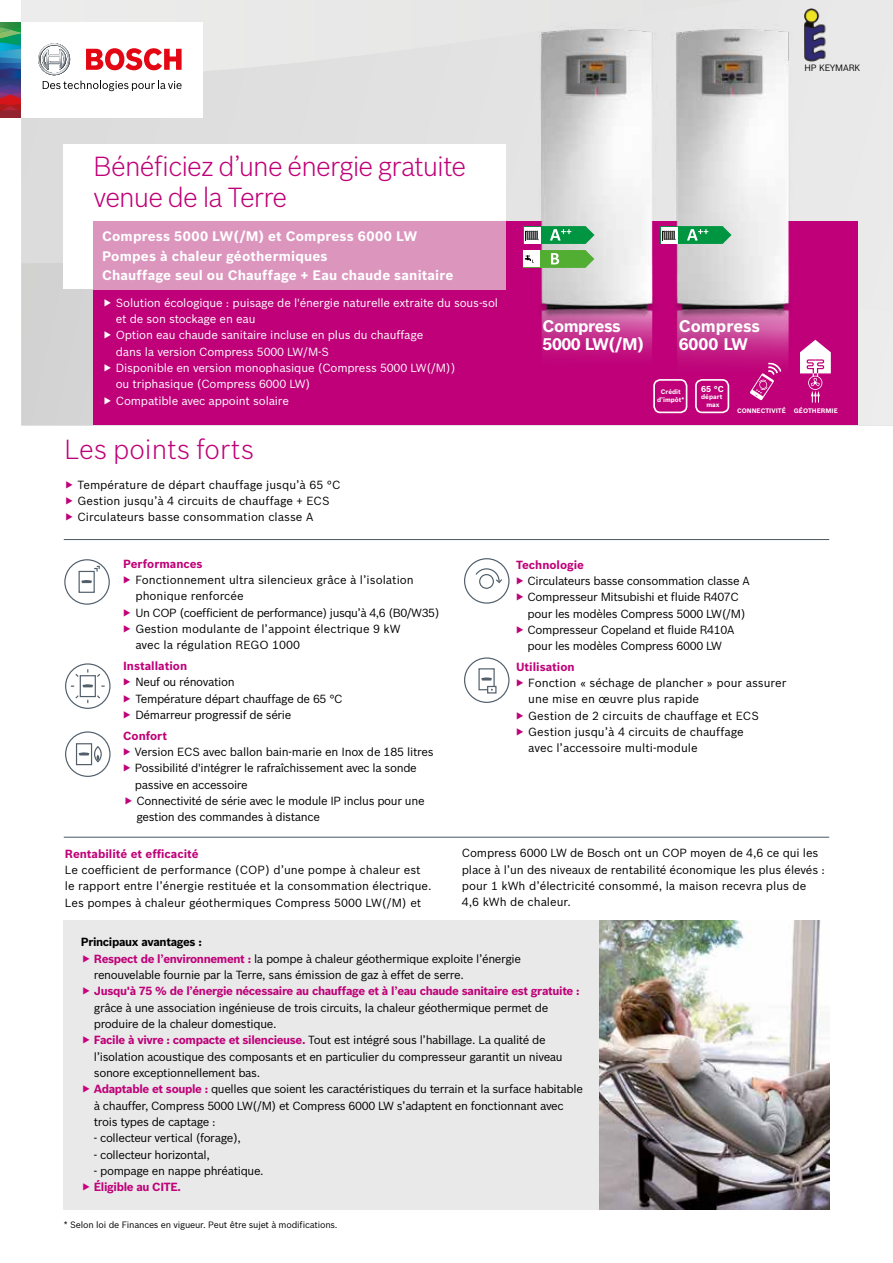
<style>
.page{position:relative;width:893px;height:1263px;background:#fff}
.page>*{position:absolute;margin:0;border:0;box-sizing:border-box;transform-origin:0 0}
.t1{font:300 27px/31.5px "Bosch Sans";letter-spacing:-.03em;color:#bf0078}
.t2{font:300 27px "Bosch Sans";color:#bf0078}
.t3{font:700 16.5px/18px "Bosch Sans";letter-spacing:-.03em;color:#fff}
.t4{font:700 16.5px/18px "Bosch Sans";color:#fff}
.t5{font:700 13.5px/19.5px "Bosch Sans";letter-spacing:.01em;color:#fff}
.t6{font:11.55px/16.4px "Bosch Sans";letter-spacing:-.03em;color:#000}
.t7{font:11.55px/16.4px "Bosch Sans";color:#000}
.t8{font:11.55px/16.4px "Bosch Sans";letter-spacing:-.015em;color:#fff}
.t9{font:11.55px/16.4px "Bosch Sans";letter-spacing:-.01em;color:#000}
.t10{font:700 11.55px "Bosch Sans";letter-spacing:-.02em;color:#bf0078}
.t11{font:700 11.55px "Bosch Sans";color:#bf0078}
.t12{font:9px "Bosch Sans";letter-spacing:-.02em;color:#000}
.t13{font:700 8.4px "Bosch Sans";color:#fff}
.t14{font:700 6.45px/7.6px "Bosch Sans";color:#fff;text-align:center}
.s1{font-weight:700}
.s2{font-weight:700;color:#bf0078}
</style>
<div class="page">
<div style="left:64px;top:921px;width:765px;height:289px;background:#e9e9e9"></div>
<img style="left:600px;top:921px;width:229px;height:289px">
<svg style="left:21px;top:0;width:872px;height:263px;background:#e4e4e4"></svg>
<svg style="left:21px;top:263px;width:872px;height:162px;background:#dbd7d9"></svg>
<div style="left:0;top:22px;width:203px;height:96px;background:#fff"></div>
<svg style="left:0;top:22px;width:21px;height:96px;background:#4e5f72"></svg>
<svg style="left:38px;top:43px;width:144px;height:48px"></svg>
<div style="left:94px;top:221px;width:763px;height:204px;background:#bf0078"></div>
<div style="left:64px;top:145px;width:442px;height:144px;background:#fff"></div>
<div style="left:94px;top:221px;width:412px;height:68px;background:#dc96be"></div>
<hr style="left:64px;top:539px;width:765px;height:1px;background:#525f6b">
<hr style="left:64px;top:837px;width:765px;height:1px;background:#525f6b">
<img style="left:664px;top:16px;width:142px;height:384px">
<svg style="left:664px;top:226px;width:67px;height:18px"></svg>
<img style="left:514px;top:16px;width:150px;height:367px">
<svg style="left:523px;top:226px;width:71px;height:18px"></svg>
<svg style="left:523px;top:250px;width:71px;height:18px"></svg>
<div style="left:79px;top:571px;width:16px;height:22px;border:1px solid #525f6b"></div>
<svg style="left:81px;top:580px;width:11px;height:3px"></svg>
<svg style="left:93px;top:565px;width:7px;height:8px"></svg>
<div style="left:64px;top:559px;width:46px;height:46px;border:1px solid #525f6b;border-radius:50%"></div>
<div style="left:80px;top:675px;width:16px;height:22px;border:1px solid #525f6b"></div>
<svg style="left:75px;top:694px;width:5px;height:5px"></svg>
<svg style="left:71px;top:669px;width:34px;height:18px"></svg>
<div style="left:65px;top:663px;width:46px;height:46px;border:1px solid #525f6b;border-radius:50%"></div>
<div style="left:479px;top:574px;width:15px;height:15px;border:1px solid #525f6b;border-radius:50%"></div>
<svg style="left:475px;top:568px;width:27px;height:16px"></svg>
<div style="left:464px;top:558px;width:45px;height:46px;border:1px solid #525f6b;border-radius:50%"></div>
<svg style="left:478px;top:668px;width:18px;height:25px"></svg>
<div style="left:464px;top:657px;width:45px;height:46px;border:1px solid #525f6b;border-radius:50%"></div>
<div style="left:76px;top:743px;width:16px;height:22px;border:1px solid #525f6b"></div>
<svg style="left:79px;top:752px;width:10px;height:3px"></svg>
<div style="left:94px;top:746px;width:8px;height:16px;border:1px solid #525f6b;border-radius:50%"></div>
<div style="left:65px;top:731px;width:46px;height:46px;border:1px solid #525f6b;border-radius:50%"></div>
<div style="left:695px;top:379px;width:34px;height:34px;border:2px solid #fff;border-radius:6px"></div>
<div style="left:653px;top:379px;width:34px;height:34px;border:2px solid #fff;border-radius:6px"></div>
<svg style="left:750px;top:363px;width:32px;height:37px"></svg>
<svg style="left:800px;top:340px;width:31px;height:63px"></svg>
<div style="left:801px;top:7px;width:28px;height:58px;background:#e8e8e8"></div>
<img style="left:804px;top:8px;width:22px;height:54px">
<p class="t12" style="left:804px;top:62px;width:58px">HP KEYMARK</p>
<h1 class="t1" style="left:94px;top:150px;width:374px">Bénéficiez d’une énergie gratuite venue de la Terre</h1>
<p class="t5" style="left:102px;top:227px;width:353px">Compress 5000 LW(/M) et Compress 6000 LW<br>Pompes à chaleur géothermiques<br>Chauffage seul ou Chauffage + Eau chaude sanitaire</p>
<p class="t8" style="left:116px;top:294px;width:384px">Solution écologique : puisage de l'énergie naturelle extraite du sous-sol et de son stockage en eau<br>Option eau chaude sanitaire incluse en plus du chauffage<br>dans la version Compress 5000 LW/M-S<br>Disponible en version monophasique (Compress 5000 LW(/M))<br>ou triphasique (Compress 6000 LW)<br>Compatible avec appoint solaire</p>
<h1 class="t2" style="left:65px;top:433px;width:191px">Les points forts</h1>
<p class="t7" style="left:78px;top:476px;width:264px">Température de départ chauffage jusqu’à 65 °C<br>Gestion jusqu’à 4 circuits de chauffage + ECS<br>Circulateurs basse consommation classe A</p>
<p class="t11" style="left:123px;top:556px;width:81px">Performances</p>
<p class="t7" style="left:135px;top:571px;width:306px">Fonctionnement ultra silencieux grâce à l’isolation phonique renforcée<br>Un COP (coefficient de performance) jusqu’à 4,6 (B0/W35)<br>Gestion modulante de l’appoint électrique 9 kW<br>avec la régulation REGO 1000</p>
<p class="t11" style="left:123px;top:659px;width:66px">Installation</p>
<p class="t6" style="left:135px;top:674px;width:209px">Neuf ou rénovation<br>Température départ chauffage de 65 °C<br>Démarreur progressif de série</p>
<p class="t11" style="left:123px;top:728px;width:46px">Confort</p>
<p class="t6" style="left:135px;top:743px;width:300px">Version ECS avec ballon bain-marie en Inox de 185 litres Possibilité d'intégrer le rafraîchissement avec la sonde passive en accessoire<br>Connectivité de série avec le module IP inclus pour une gestion des commandes à distance</p>
<h2 class="t3" style="left:543px;top:317px;width:103px">Compress<br>5000 LW(/M)</h2>
<h2 class="t4" style="left:679px;top:317px;width:83px">Compress<br>6000 LW</h2>
<p class="t14" style="left:657px;top:388px;width:29px">Crédit d’impôt*</p>
<p class="t13" style="left:701px;top:383px;width:24px">65 °C</p>
<p class="t14" style="left:701px;top:393px;width:23px">départ max</p>
<p class="t14" style="left:737px;top:407px;width:102px">CONNECTIVITÉ GÉOTHERMIE</p>
<p class="t11" style="left:516px;top:557px;width:70px">Technologie</p>
<p class="t6" style="left:528px;top:572px;width:224px">Circulateurs basse consommation classe A Compresseur Mitsubishi et fluide R407C pour les modèles Compress 5000 LW(/M)<br>Compresseur Copeland et fluide R410A pour les modèles Compress 6000 LW</p>
<p class="t11" style="left:516px;top:659px;width:60px">Utilisation</p>
<p class="t7" style="left:528px;top:674px;width:260px">Fonction « séchage de plancher » pour assurer une mise en œuvre plus rapide<br>Gestion de 2 circuits de chauffage et ECS Gestion jusqu’à 4 circuits de chauffage<br>avec l’accessoire multi-module</p>
<p class="t11" style="left:65px;top:846px;width:135px">Rentabilité et efficacité</p>
<p class="t7" style="left:65px;top:861px;width:368px">Le coefficient de performance (COP) d’une pompe à chaleur est le rapport entre l’énergie restituée et la consommation électrique.<br>Les pompes à chaleur géothermiques Compress 5000 LW(/M) et</p>
<p class="t9" style="left:462px;top:845px;width:365px">Compress 6000 LW de Bosch ont un COP moyen de 4,6 ce qui les place à l’un des niveaux de rentabilité économique les plus élevés : pour 1 kWh d’électricité consommé, la maison recevra plus de 4,6 kWh de chaleur.</p>
<p class="t6" style="left:94px;top:934px;width:429px;text-indent:-13px"><span class="s1">Principaux avantages :<br></span><span class="s2">Respect de l’environnement :</span> la pompe à chaleur géothermique exploite l’énergie renouvelable fournie par la Terre, sans émission de gaz à effet de serre.</p>
<p class="t10" style="left:94px;top:984px;width:487px">Jusqu'à 75 % de l’énergie nécessaire au chauffage et à l’eau chaude sanitaire est gratuite :</p>
<p class="t6" style="left:94px;top:999px;width:491px">grâce à une association ingénieuse de trois circuits, la chaleur géothermique permet de produire de la chaleur domestique.<br><span class="s2">Facile à vivre : compacte et silencieuse.</span> Tout est intégré sous l’habillage. La qualité de l’isolation acoustique des composants et en particulier du compresseur garantit un niveau sonore exceptionnellement bas.<br><span class="s2">Adaptable et souple :</span> quelles que soient les caractéristiques du terrain et la surface habitable à chauffer, Compress 5000 LW(/M) et Compress 6000 LW s’adaptent en fonctionnant avec trois types de captage :</p>
<p class="t6" style="left:94px;top:1130px;width:149px">- collecteur vertical (forage),</p>
<p class="t6" style="left:94px;top:1146px;width:118px">- collecteur horizontal,</p>
<p class="t6" style="left:94px;top:1162px;width:171px">- pompage en nappe phréatique.</p>
<p class="t10" style="left:94px;top:1180px;width:89px">Éligible au CITE.</p>
<p class="t12" style="left:64px;top:1219px;width:275px">* Selon loi de Finances en vigueur. Peut être sujet à modifications.</p>
</div>
